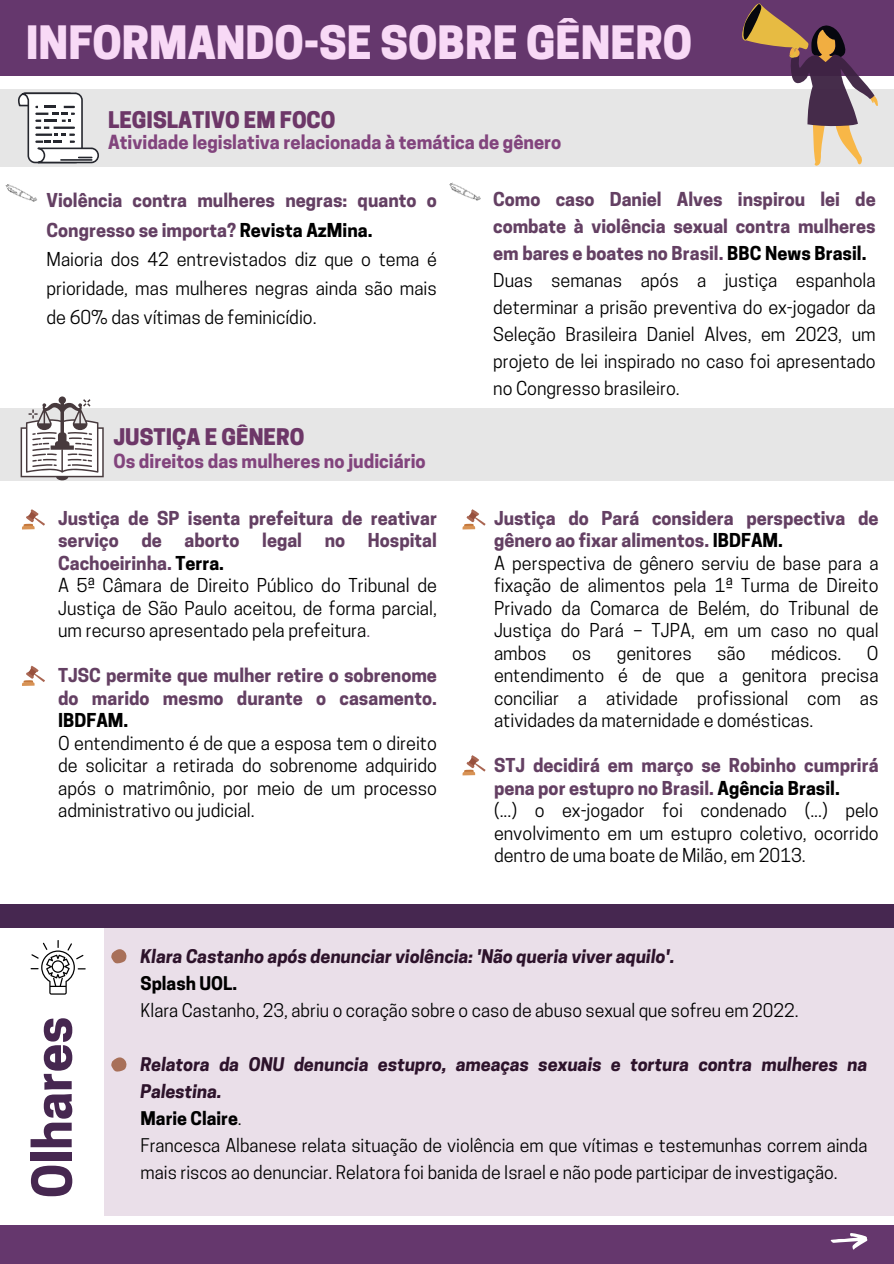
<style>
.page{position:relative;width:894px;height:1264px;background:#fff}
.page>*{position:absolute;margin:0;border:0;box-sizing:border-box;transform-origin:0 0}
.t1{font:700 51.3px "Cooper Hewitt";color:#462750}
.t2{font:800 43.05px "Cooper Hewitt";color:#f8d9f6}
.t3{font:800 21.6px "Cooper Hewitt";color:#6d3768}
.t4{font:700 18.3px "Cooper Hewitt";color:#82447d}
.t5{font:18px/22.5px "Cooper Hewitt";color:#000}
.t6{font:700 18px/22.5px "Cooper Hewitt";color:#644063}
.t7{font:700 18px "Cooper Hewitt";color:#000}
.t8{font:17.7px/27px "Cooper Hewitt";color:#000}
.t9{font:italic 700 17.7px "Cooper Hewitt";color:#2d132b}
.t10{font:700 17.7px "Cooper Hewitt";color:#000}
.s1{font-weight:700;color:#644063}
.s2{font-weight:700}
.s3{color:#644063}
.s4{font-weight:700;font-style:italic;color:#2d132b}
</style>
<div class="page">
<div style="left:0;top:0;width:893px;height:75px;background:#65376d"></div>
<div style="left:0;top:903px;width:893px;height:312px;background:#eadfe9"></div>
<div style="left:0;top:89px;width:893px;height:77px;background:#e6e6e6"></div>
<svg style="left:18px;top:92px;width:81px;height:71px"></svg>
<img style="left:5px;top:184px;width:32px;height:18px">
<svg style="left:22px;top:509px;width:23px;height:20px"></svg>
<img style="left:449px;top:182px;width:32px;height:19px">
<svg style="left:462px;top:509px;width:23px;height:20px"></svg>
<svg style="left:111px;top:949px;width:16px;height:14px"></svg>
<div style="left:0;top:1224px;width:893px;height:39px;background:#65376d"></div>
<svg style="left:111px;top:1057px;width:16px;height:14px"></svg>
<div style="left:0;top:927px;width:104px;height:294px;background:#fff"></div>
<svg style="left:31px;top:940px;width:55px;height:54px"></svg>
<div style="left:0;top:903px;width:893px;height:24px;background:#462750"></div>
<svg style="left:742px;top:3px;width:135px;height:162px"></svg>
<div style="left:0;top:408px;width:893px;height:72px;background:#e6e6e6"></div>
<svg style="left:21px;top:396px;width:83px;height:84px"></svg>
<svg style="left:830px;top:1233px;width:37px;height:17px"></svg>
<svg style="left:22px;top:665px;width:23px;height:21px"></svg>
<svg style="left:462px;top:755px;width:23px;height:20px"></svg>
<h2 class="t2" style="left:26px;top:27px;width:667px">INFORMANDO-SE SOBRE GÊNERO</h2>
<p class="t3" style="left:108px;top:111px;width:229px">LEGISLATIVO EM FOCO</p>
<p class="t4" style="left:108px;top:135px;width:454px">Atividade legislativa relacionada à temática de gênero</p>
<p class="t5" style="left:47px;top:188px;width:392px;line-height:29.2px"><span class="s1">Violência contra mulheres negras: quanto o Congresso se importa?</span> <span class="s2">Revista AzMina.<br></span>Maioria dos 42 entrevistados diz que o tema é prioridade, mas mulheres negras ainda são mais de 60% das vítimas de feminicídio.</p>
<p class="t5" style="left:493px;top:188px;width:384px;line-height:27px"><span class="s1">Como caso Daniel Alves inspirou lei de combate à violência sexual contra mulheres em bares e boates no Brasil.</span> <span class="s2">BBC News Brasil.<br></span>Duas semanas após a justiça espanhola determinar a prisão preventiva do ex-jogador da Seleção Brasileira Daniel Alves, em 2023, um projeto de lei inspirado no caso foi apresentado no Congresso brasileiro.</p>
<p class="t3" style="left:113px;top:429px;width:192px">JUSTIÇA E GÊNERO</p>
<p class="t4" style="left:113px;top:454px;width:314px">Os direitos das mulheres no judiciário</p>
<p class="t6" style="left:58px;top:509px;width:380px">Justiça de SP isenta prefeitura de reativar serviço</p>
<p class="t6" style="left:141px;top:531px;width:22px">de</p>
<p class="t6" style="left:184px;top:531px;width:56px">aborto</p>
<p class="t6" style="left:262px;top:531px;width:41px">legal</p>
<p class="t6" style="left:325px;top:531px;width:22px">no</p>
<p class="t6" style="left:368px;top:531px;width:70px">Hospital</p>
<p class="t5" style="left:58px;top:554px;width:380px"><span class="s1">Cachoeirinha.</span> <span class="s2">Terra.<br></span>A 5ª Câmara de Direito Público do Tribunal de Justiça de São Paulo aceitou, de forma parcial, um recurso apresentado pela prefeitura<span class="s3">.</span></p>
<p class="t6" style="left:58px;top:666px;width:380px">TJSC permite que mulher retire o sobrenome do marido mesmo durante o casamento.</p>
<p class="t7" style="left:58px;top:713px;width:72px">IBDFAM.</p>
<p class="t5" style="left:58px;top:734px;width:380px;text-align:justify">O entendimento é de que a esposa tem o direito de solicitar a retirada do sobrenome adquirido após o matrimônio, por meio de um processo administrativo ou judicial.</p>
<p class="t5" style="left:494px;top:509px;width:386px"><span class="s1">Justiça do Pará considera perspectiva de gênero ao fixar alimentos.</span> <span class="s2">IBDFAM.<br></span>A perspectiva de gênero serviu de base para a fixação de alimentos pela 1ª Turma de Direito Privado da Comarca de Belém, do Tribunal de Justiça do Pará – TJPA, em um caso no qual ambos</p>
<p class="t5" style="left:572px;top:644px;width:21px">os</p>
<p class="t5" style="left:616px;top:644px;width:77px">genitores</p>
<p class="t5" style="left:717px;top:644px;width:30px">são</p>
<p class="t5" style="left:770px;top:644px;width:72px">médicos.</p>
<p class="t5" style="left:494px;top:644px;width:386px;text-align:justify;text-indent:373px">O entendimento é de que a genitora precisa conciliar a atividade profissional com as atividades da maternidade e domésticas.</p>
<p class="t5" style="left:494px;top:756px;width:386px"><span class="s1">STJ decidirá em março se Robinho cumprirá pena por estupro no Brasil.</span> <span class="s2">Agência Brasil.<br></span>(...) o ex-jogador foi condenado (...) pelo envolvimento em um estupro coletivo, ocorrido dentro de uma boate de Milão, em 2013.</p>
<h1 class="t1" style="left:33px;top:1198px;width:183px;rotate:-90deg">Olhares</h1>
<p class="t9" style="left:140px;top:949px;width:535px">Klara Castanho após denunciar violência: 'Não queria viver aquilo'.</p>
<p class="t10" style="left:140px;top:976px;width:98px">Splash UOL.</p>
<p class="t8" style="left:140px;top:999px;width:659px">Klara Castanho, 23, abriu o coração sobre o caso de abuso sexual que sofreu em 2022.</p>
<p class="t8" style="left:140px;top:1053px;width:728px"><span class="s4">Relatora da ONU denuncia estupro, ameaças sexuais e tortura contra mulheres na Palestina.<br></span><span class="s2">Marie Claire</span>.<br>Francesca Albanese relata situação de violência em que vítimas e testemunhas correm ainda mais riscos ao denunciar. Relatora foi banida de Israel e não pode participar de investigação.</p>
</div>
